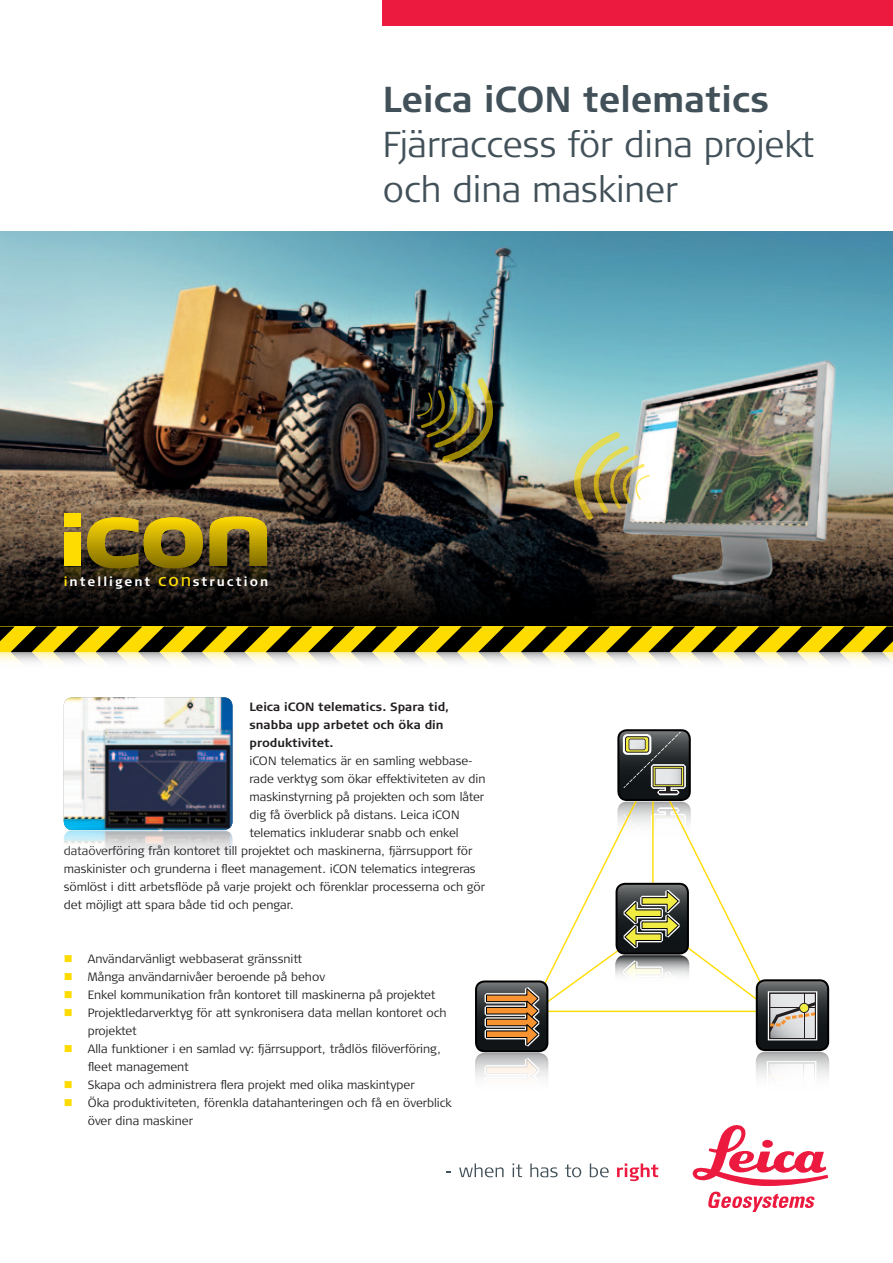
<style>
.page{position:relative;width:893px;height:1263px;background:#fff}
.page>*{position:absolute;margin:0;border:0;box-sizing:border-box;transform-origin:0 0}
.t1{font:300 36px/45px "Signa Column";color:#425159}
.t2{font:700 36px "Signa Column";color:#425159}
.t3{font:700 12.75px "Signa Column";letter-spacing:.16em;color:#fff}
.t4{font:300 12px/18px "Signa Column";color:#231f20}
.t5{font:700 12px/18px "Signa Column";color:#231f20}
.s1{color:#ffdc01}
.s2{font-weight:400;font-size:16.95px;color:#ffdc01}
</style>
<div class="page">
<div style="left:383px;top:0;width:510px;height:26px;background:#ed1a40"></div>
<img style="left:0;top:232px;width:893px;height:193px">
<svg style="left:0;top:425px;width:893px;height:201px;background:#3a342e"></svg>
<svg style="left:0;top:626px;width:893px;height:36px;background:#a19340"></svg>
<svg style="left:64px;top:568px;width:17px;height:26px"></svg>
<div style="left:64px;top:533px;width:17px;height:33px;background:#ffdc01"></div>
<div style="left:64px;top:513px;width:17px;height:14px;background:#ffdc01"></div>
<svg style="left:87px;top:517px;width:181px;height:77px;background:#695813"></svg>
<svg style="left:459px;top:1163px;width:45px;height:14px"></svg>
<svg style="left:513px;top:1163px;width:9px;height:14px"></svg>
<svg style="left:530px;top:1163px;width:28px;height:14px"></svg>
<svg style="left:565px;top:1164px;width:16px;height:13px"></svg>
<svg style="left:590px;top:1163px;width:19px;height:14px"></svg>
<svg style="left:617px;top:1163px;width:41px;height:18px"></svg>
<svg style="left:693px;top:1125px;width:135px;height:87px"></svg>
<svg style="left:476px;top:1054px;width:71px;height:46px"></svg>
<svg style="left:485px;top:1058px;width:54px;height:40px"></svg>
<div style="left:475px;top:1053px;width:73px;height:48px;border:2px solid #000;border-radius:9px"></div>
<svg style="left:757px;top:1053px;width:71px;height:46px"></svg>
<svg style="left:767px;top:1061px;width:49px;height:36px"></svg>
<div style="left:756px;top:1052px;width:73px;height:48px;border:2px solid #000;border-radius:9px"></div>
<svg style="left:594px;top:795px;width:118px;height:89px"></svg>
<svg style="left:618px;top:732px;width:72px;height:68px;background:#60625b"></svg>
<div style="left:617px;top:729px;width:74px;height:72px;border:2px solid #000;border-radius:9px"></div>
<div style="left:475px;top:980px;width:73px;height:72px;border:2px solid #000;border-radius:9px"></div>
<svg style="left:476px;top:884px;width:352px;height:167px"></svg>
<div style="left:615px;top:883px;width:74px;height:71px;border:2px solid #000;border-radius:9px"></div>
<img style="left:616px;top:349px;width:228px;height:237px">
<img style="left:616px;top:588px;width:228px;height:49px">
<img style="left:64px;top:697px;width:168px;height:133px;border-radius:9px">
<svg style="left:64px;top:830px;width:168px;height:48px"></svg>
<img style="left:416px;top:375px;width:98px;height:91px">
<img style="left:552px;top:429px;width:99px;height:94px">
<h1 class="t2" style="left:383px;top:78px;width:388px">Leica iCON telematics</h1>
<h1 class="t1" style="left:383px;top:122px;width:433px">Fjärraccess för dina projekt och dina maskiner</h1>
<p class="t3" style="left:64px;top:575px;width:206px"><span class="s1">i</span>ntelligent <span class="s1">CO</span><span class="s2">n</span>struction</p>
<p class="t5" style="left:249px;top:698px;width:201px">Leica iCON telematics. Spara tid, snabba upp arbetet och öka din produktivitet.</p>
<p class="t4" style="left:249px;top:752px;width:225px">iCON telematics är en samling webbase-</p>
<p class="t4" style="left:249px;top:770px;width:237px">rade verktyg som ökar effektiviteten av din</p>
<p class="t4" style="left:249px;top:788px;width:236px">maskinstyrning på projekten och som låter</p>
<p class="t4" style="left:249px;top:806px;width:212px">dig få överblick på distans. Leica iCON</p>
<p class="t4" style="left:249px;top:824px;width:211px">telematics inkluderar snabb och enkel</p>
<p class="t4" style="left:64px;top:842px;width:410px">dataöverföring från kontoret till projektet och maskinerna, fjärrsupport för</p>
<p class="t4" style="left:64px;top:860px;width:413px">maskinister och grunderna i fleet management. iCON telematics integreras</p>
<p class="t4" style="left:64px;top:878px;width:423px">sömlöst i ditt arbetsflöde på varje projekt och förenklar processerna och gör</p>
<p class="t4" style="left:64px;top:896px;width:232px">det möjligt att spara både tid och pengar.</p>
<p class="t4" style="left:64px;top:950px;width:240px"><span class="s1">■</span> Användarvänligt webbaserat gränssnitt</p>
<p class="t4" style="left:64px;top:968px;width:263px"><span class="s1">■</span> Många användarnivåer beroende på behov</p>
<p class="t4" style="left:64px;top:986px;width:373px"><span class="s1">■</span> Enkel kommunikation från kontoret till maskinerna på projektet</p>
<p class="t4" style="left:88px;top:1004px;width:360px;text-indent:-24px"><span class="s1">■</span> Projektledarverktyg för att synkronisera data mellan kontoret och projektet</p>
<p class="t4" style="left:88px;top:1040px;width:355px;text-indent:-24px"><span class="s1">■</span> Alla funktioner i en samlad vy: fjärrsupport, trådlös filöverföring, fleet management</p>
<p class="t4" style="left:64px;top:1076px;width:353px"><span class="s1">■</span> Skapa och administrera flera projekt med olika maskintyper</p>
<p class="t4" style="left:88px;top:1094px;width:365px;text-indent:-24px"><span class="s1">■</span> Öka produktiviteten, förenkla datahanteringen och få en överblick över dina maskiner</p>
</div>
